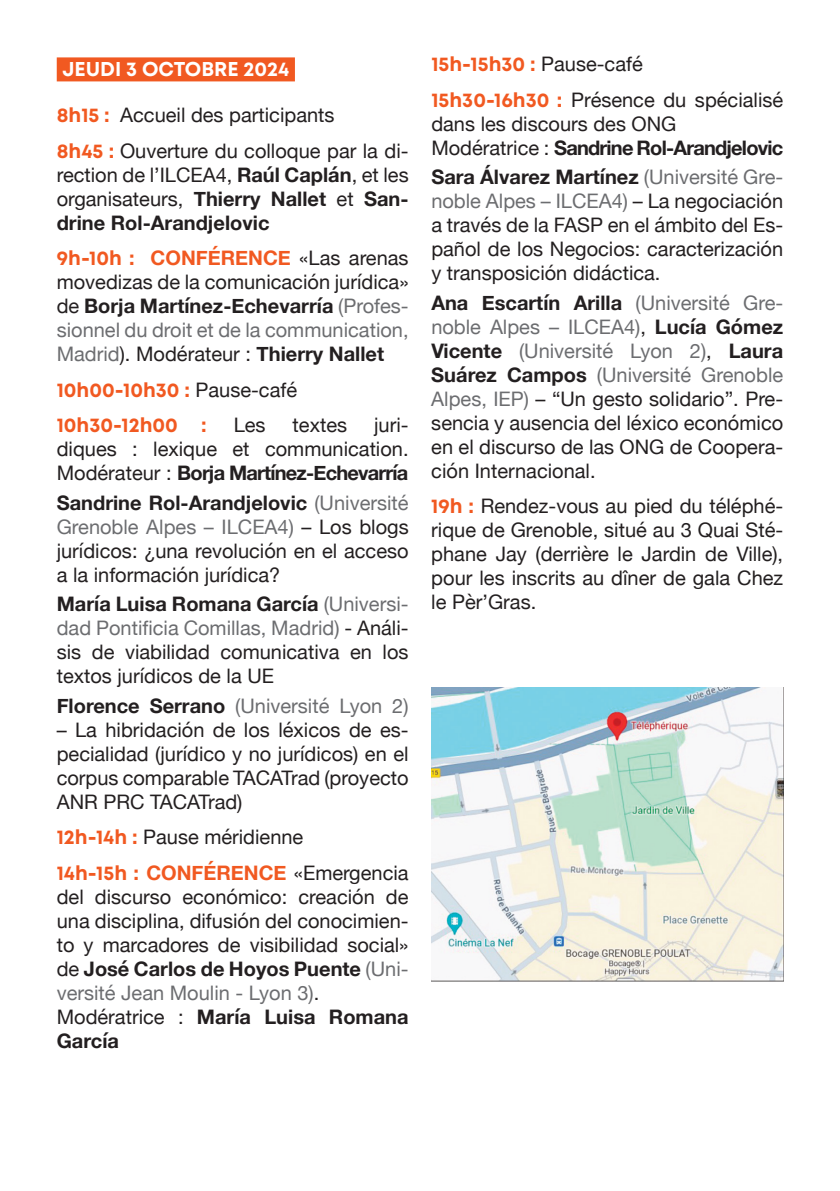
<style>
.page{position:relative;width:840px;height:1191px;background:#fff}
.page>*{position:absolute;margin:0;border:0;box-sizing:border-box;transform-origin:0 0}
.t1{font:20px/24px "Helvetica Neue";color:#231f20;text-align:justify}
.t2{font:700 20px/24px "Helvetica Neue";color:#231f20;text-align:justify}
.t3{font:700 20px/35.4px "Mont";color:#f15921}
.t4{font:20px "Helvetica Neue";color:#6c6d70}
.t5{font:700 20px "Mont";color:#fff}
.s1{font-family:"Mont";font-weight:700;color:#f15921}
.s2{font-weight:400}
.s3{font-weight:700;color:#f15921}
.s4{font-weight:700}
.s5{color:#6c6d70}
.s6{font-family:"Helvetica Neue";font-weight:400;color:#231f20}
.s7{font-weight:700;color:#231f20}
</style>
<div class="page">
<div style="left:57px;top:57px;width:238px;height:24px;background:#f15921"></div>
<img style="left:431px;top:687px;width:351px;height:294px">
<p class="t5" style="left:62px;top:56px;width:228px">JEUDI 3 OCTOBRE 2024</p>
<p class="t1" style="left:57px;top:99px;width:353px;line-height:35.4px"><span class="s1">8h15 :</span> Accueil des participants<br><span class="s1">8h45 :</span> Ouverture du colloque par la di-</p>
<p class="t2" style="left:57px;top:163px;width:353px"><span class="s2">rection de l’ILCEA4,</span> Raúl Caplán<span class="s2">, et les organisateurs,</span> Thierry Nallet <span class="s2">et</span> San&shy;drine Rol-Arandjelovic</p>
<p class="t1" style="left:57px;top:247px;width:353px"><span class="s1">9h-10h :</span> <span class="s3">CONFÉRENCE</span> «Las arenas movedizas de la comunicación jurídica» de <span class="s4">Borja Martínez-Echevarría</span> <span class="s5">(Profes&shy;sionnel du droit et de la communication, Madrid</span>). Modérateur : <span class="s4">Thierry Nallet</span></p>
<p class="t3" style="left:57px;top:372px;width:242px">10h00-10h30 : <span class="s6">Pause-café<br></span>10h30-12h00 :</p>
<p class="t1" style="left:57px;top:414px;width:353px;text-indent:317px">juri&shy;diques : lexique et communication.<br>Modérateur : <span class="s4">Borja Martínez-Echevarría</span></p>
<p class="t1" style="left:57px;top:491px;width:353px"><span class="s4">Sandrine Rol-Arandjelovic</span> <span class="s5">(Université Grenoble Alpes – ILCEA4)</span> – Los blogs jurídicos: ¿una revolución en el acceso a la información jurídica?</p>
<p class="t1" style="left:57px;top:593px;width:353px"><span class="s4">María Luisa Romana García</span> <span class="s5">(Universi&shy;dad Pontificia Comillas, Madrid)</span> - Análi&shy;sis de viabilidad comunicativa en los textos jurídicos de la UE</p>
<p class="t4" style="left:57px;top:691px;width:353px"><span class="s7">Florence Serrano</span> (Université Lyon 2)</p>
<p class="t1" style="left:57px;top:719px;width:353px">– La hibridación de los léxicos de es&shy;pecialidad (jurídico y no jurídicos) en el corpus comparable TACATrad (proyecto ANR PRC TACATrad)</p>
<p class="t1" style="left:57px;top:820px;width:353px;line-height:35.4px"><span class="s1">12h-14h :</span> Pause méridienne<br><span class="s1">14h-15h :</span> <span class="s3">CONFÉRENCE</span> «Emergencia</p>
<p class="t1" style="left:57px;top:885px;width:353px;text-align:left">del discurso económico: creación de una disciplina, difusión del conocimien&shy;to y marcadores de visibilidad social» de <span class="s4">José Carlos de Hoyos Puente</span> <span class="s5">(Uni&shy;versité Jean Moulin - Lyon 3)</span>.<br>Modératrice : <span class="s4">María Luisa Romana<br>García</span></p>
<p class="t1" style="left:233px;top:414px;width:33px">Les</p>
<p class="t1" style="left:292px;top:414px;width:56px">textes</p>
<p class="t3" style="left:431px;top:47px;width:213px">15h-15h30 : <span class="s6">Pause-café</span></p>
<p class="t1" style="left:431px;top:89px;width:353px;text-align:left"><span class="s1">15h30-16h30 :</span> Présence du spécialisé dans les discours des ONG<br>Modératrice : <span class="s4">Sandrine Rol-Arandjelovic</span></p>
<p class="t1" style="left:431px;top:166px;width:353px"><span class="s4">Sara Álvarez Martínez</span> <span class="s5">(Université Gre&shy;noble Alpes – ILCEA4)</span> – La negociación a través de la FASP en el ámbito del Es&shy;pañol de los Negocios: caracterización y transposición didáctica.</p>
<p class="t1" style="left:431px;top:292px;width:353px"><span class="s4">Ana Escartín Arilla</span> <span class="s5">(Université Gre&shy;noble Alpes – ILCEA4)</span>, <span class="s4">Lucía Gómez Vicente</span> <span class="s5">(Université Lyon 2)</span>, <span class="s4">Laura Suárez Campos</span> <span class="s5">(Université Grenoble Alpes, IEP)</span> – “Un gesto solidario”. Pre&shy;sencia y ausencia del léxico económico en el discurso de las ONG de Coopera&shy;ción Internacional.</p>
<p class="t1" style="left:431px;top:495px;width:353px"><span class="s1">19h :</span> Rendez-vous au pied du téléphé&shy;rique de Grenoble, situé au 3 Quai Sté&shy;phane Jay (derrière le Jardin de Ville), pour les inscrits au dîner de gala Chez le Pèr’Gras.</p>
</div>
